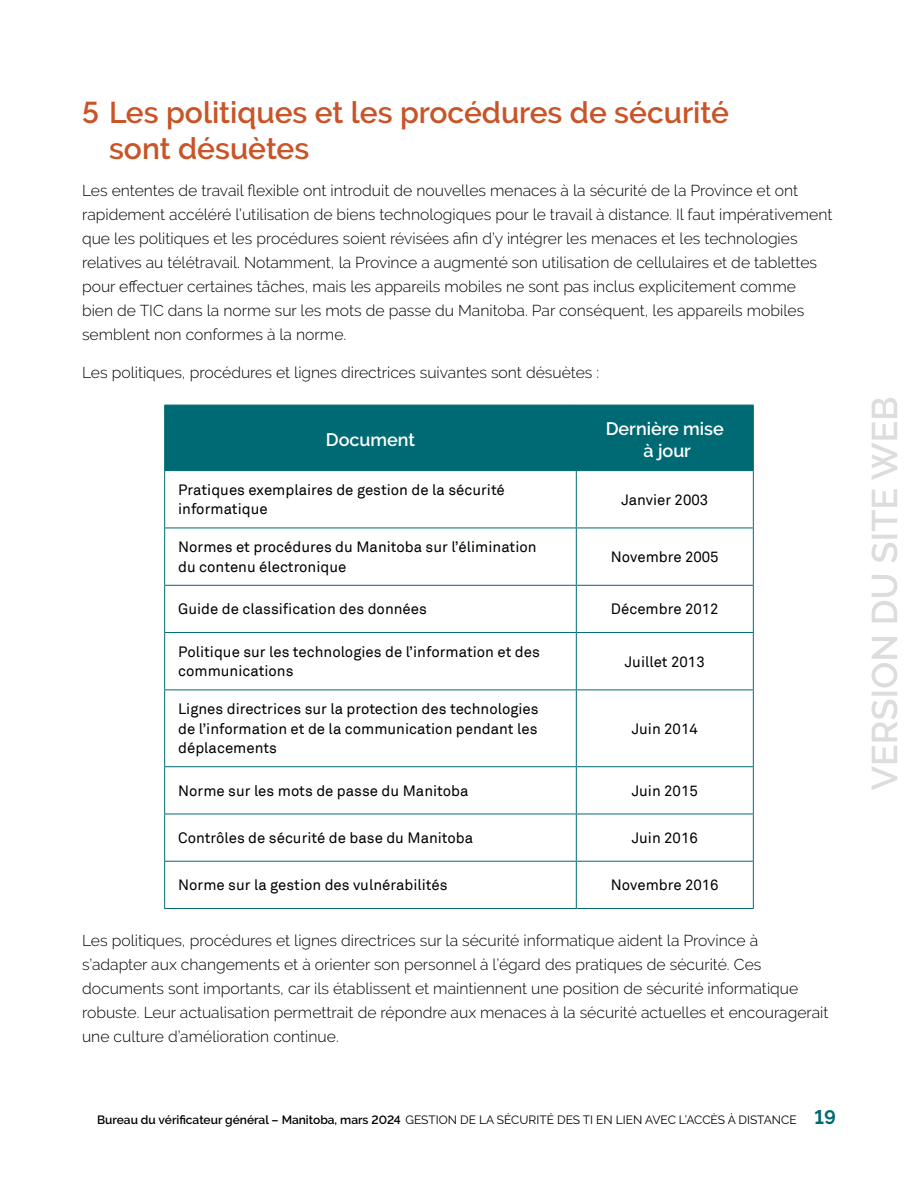
<style>
.page{position:relative;width:918px;height:1188px;background:#fff}
.page>*{position:absolute;margin:0;border:0;box-sizing:border-box;transform-origin:0 0}
.t1{font:600 30px/36px "Raleway";color:#c95427}
.t2{font:600 18px/21.6px "Raleway";color:#fff;text-align:center}
.t3{font:300 15.75px/24px "Raleway";color:#000}
.t4{font:15px/19.5px "Akkurat";color:#000}
.t5{font:12px "Raleway";color:#000}
.s1{font-weight:600}
.s2{font-weight:700;font-size:19.5px;color:#006a74}
</style>
<div class="page">
<svg style="left:871px;top:398px;width:26px;height:392px"></svg>
<div style="left:165px;top:406px;width:588px;height:64px;background:#006a74"></div>
<hr style="left:164px;top:405px;width:412px;height:1px;background:#006a74">
<hr style="left:164px;top:405px;width:1px;height:65px;background:#006a74">
<hr style="left:576px;top:405px;width:178px;height:1px;background:#006a74">
<hr style="left:576px;top:405px;width:1px;height:65px;background:#006a74">
<hr style="left:753px;top:405px;width:1px;height:65px;background:#006a74">
<hr style="left:164px;top:470px;width:412px;height:1px;background:#006a74">
<hr style="left:164px;top:471px;width:1px;height:57px;background:#006a74">
<hr style="left:576px;top:470px;width:178px;height:1px;background:#006a74">
<hr style="left:576px;top:471px;width:1px;height:57px;background:#006a74">
<hr style="left:753px;top:471px;width:1px;height:57px;background:#006a74">
<hr style="left:164px;top:528px;width:412px;height:1px;background:#006a74">
<hr style="left:164px;top:528px;width:1px;height:57px;background:#006a74">
<hr style="left:576px;top:528px;width:178px;height:1px;background:#006a74">
<hr style="left:576px;top:528px;width:1px;height:57px;background:#006a74">
<hr style="left:753px;top:528px;width:1px;height:57px;background:#006a74">
<hr style="left:164px;top:585px;width:412px;height:1px;background:#006a74">
<hr style="left:164px;top:586px;width:1px;height:46px;background:#006a74">
<hr style="left:576px;top:585px;width:178px;height:1px;background:#006a74">
<hr style="left:576px;top:586px;width:1px;height:46px;background:#006a74">
<hr style="left:753px;top:586px;width:1px;height:46px;background:#006a74">
<hr style="left:164px;top:632px;width:412px;height:1px;background:#006a74">
<hr style="left:164px;top:633px;width:1px;height:57px;background:#006a74">
<hr style="left:576px;top:632px;width:178px;height:1px;background:#006a74">
<hr style="left:576px;top:633px;width:1px;height:57px;background:#006a74">
<hr style="left:753px;top:633px;width:1px;height:57px;background:#006a74">
<hr style="left:164px;top:690px;width:412px;height:1px;background:#006a74">
<hr style="left:164px;top:690px;width:1px;height:76px;background:#006a74">
<hr style="left:576px;top:690px;width:178px;height:1px;background:#006a74">
<hr style="left:576px;top:690px;width:1px;height:76px;background:#006a74">
<hr style="left:753px;top:690px;width:1px;height:76px;background:#006a74">
<hr style="left:164px;top:766px;width:412px;height:1px;background:#006a74">
<hr style="left:164px;top:767px;width:1px;height:47px;background:#006a74">
<hr style="left:576px;top:766px;width:178px;height:1px;background:#006a74">
<hr style="left:576px;top:767px;width:1px;height:47px;background:#006a74">
<hr style="left:753px;top:767px;width:1px;height:47px;background:#006a74">
<hr style="left:164px;top:814px;width:412px;height:1px;background:#006a74">
<hr style="left:164px;top:814px;width:1px;height:47px;background:#006a74">
<hr style="left:576px;top:814px;width:178px;height:1px;background:#006a74">
<hr style="left:576px;top:814px;width:1px;height:47px;background:#006a74">
<hr style="left:753px;top:814px;width:1px;height:47px;background:#006a74">
<hr style="left:164px;top:861px;width:412px;height:1px;background:#006a74">
<hr style="left:164px;top:862px;width:1px;height:46px;background:#006a74">
<hr style="left:576px;top:861px;width:178px;height:1px;background:#006a74">
<hr style="left:576px;top:862px;width:1px;height:46px;background:#006a74">
<hr style="left:753px;top:862px;width:1px;height:46px;background:#006a74">
<hr style="left:164px;top:908px;width:412px;height:1px;background:#006a74">
<hr style="left:576px;top:908px;width:178px;height:1px;background:#006a74">
<h1 class="t1" style="left:109px;top:94px;width:621px;text-indent:-27px">5 Les politiques et les procédures de sécurité sont désuètes</h1>
<p class="t3" style="left:82px;top:179px;width:752px">Les ententes de travail flexible ont introduit de nouvelles menaces à la sécurité de la Province et ont rapidement accéléré l’utilisation de biens technologiques pour le travail à distance. Il faut impérativement que les politiques et les procédures soient révisées afin d’y intégrer les menaces et les technologies relatives au télétravail. Notamment, la Province a augmenté son utilisation de cellulaires et de tablettes pour effectuer certaines tâches, mais les appareils mobiles ne sont pas inclus explicitement comme<br>bien de TIC dans la norme sur les mots de passe du Manitoba. Par conséquent, les appareils mobiles semblent non conformes à la norme.</p>
<p class="t3" style="left:82px;top:360px;width:519px">Les politiques, procédures et lignes directrices suivantes sont désuètes :</p>
<p class="t2" style="left:326px;top:429px;width:91px">Document</p>
<p class="t2" style="left:606px;top:418px;width:120px">Dernière mise à jour</p>
<p class="t4" style="left:178px;top:480px;width:328px">Pratiques exemplaires de gestion de la sécurité informatique</p>
<p class="t4" style="left:621px;top:490px;width:88px">Janvier 2003</p>
<p class="t4" style="left:178px;top:538px;width:360px">Normes et procédures du Manitoba sur l’élimination du contenu électronique</p>
<p class="t4" style="left:611px;top:547px;width:109px">Novembre 2005</p>
<p class="t4" style="left:178px;top:600px;width:250px">Guide de classification des données</p>
<p class="t4" style="left:611px;top:600px;width:109px">Décembre 2012</p>
<p class="t4" style="left:178px;top:642px;width:363px">Politique sur les technologies de l’information et des communications</p>
<p class="t4" style="left:625px;top:652px;width:81px">Juillet 2013</p>
<p class="t4" style="left:178px;top:700px;width:362px;text-align:justify">Lignes directrices sur la protection des technologies de l’information et de la communication pendant les déplacements</p>
<p class="t4" style="left:632px;top:719px;width:68px">Juin 2014</p>
<p class="t4" style="left:178px;top:781px;width:292px">Norme sur les mots de passe du Manitoba</p>
<p class="t4" style="left:632px;top:781px;width:68px">Juin 2015</p>
<p class="t4" style="left:178px;top:828px;width:297px">Contrôles de sécurité de base du Manitoba</p>
<p class="t4" style="left:632px;top:828px;width:68px">Juin 2016</p>
<p class="t4" style="left:178px;top:876px;width:271px">Norme sur la gestion des vulnérabilités</p>
<p class="t4" style="left:611px;top:876px;width:109px">Novembre 2016</p>
<p class="t3" style="left:82px;top:929px;width:748px">Les politiques, procédures et lignes directrices sur la sécurité informatique aident la Province à<br>s’adapter aux changements et à orienter son personnel à l’égard des pratiques de sécurité. Ces documents sont importants, car ils établissent et maintiennent une position de sécurité informatique robuste. Leur actualisation permettrait de répondre aux menaces à la sécurité actuelles et encouragerait une culture d’amélioration continue.</p>
<p class="t5" style="left:97px;top:1113px;width:740px"><span class="s1">Bureau du vérificateur général – Manitoba, mars 2024</span> GESTION DE LA SÉCURITÉ DES TI EN LIEN AVEC L’ACCÈS À DISTANCE <span class="s2">19</span></p>
</div>
